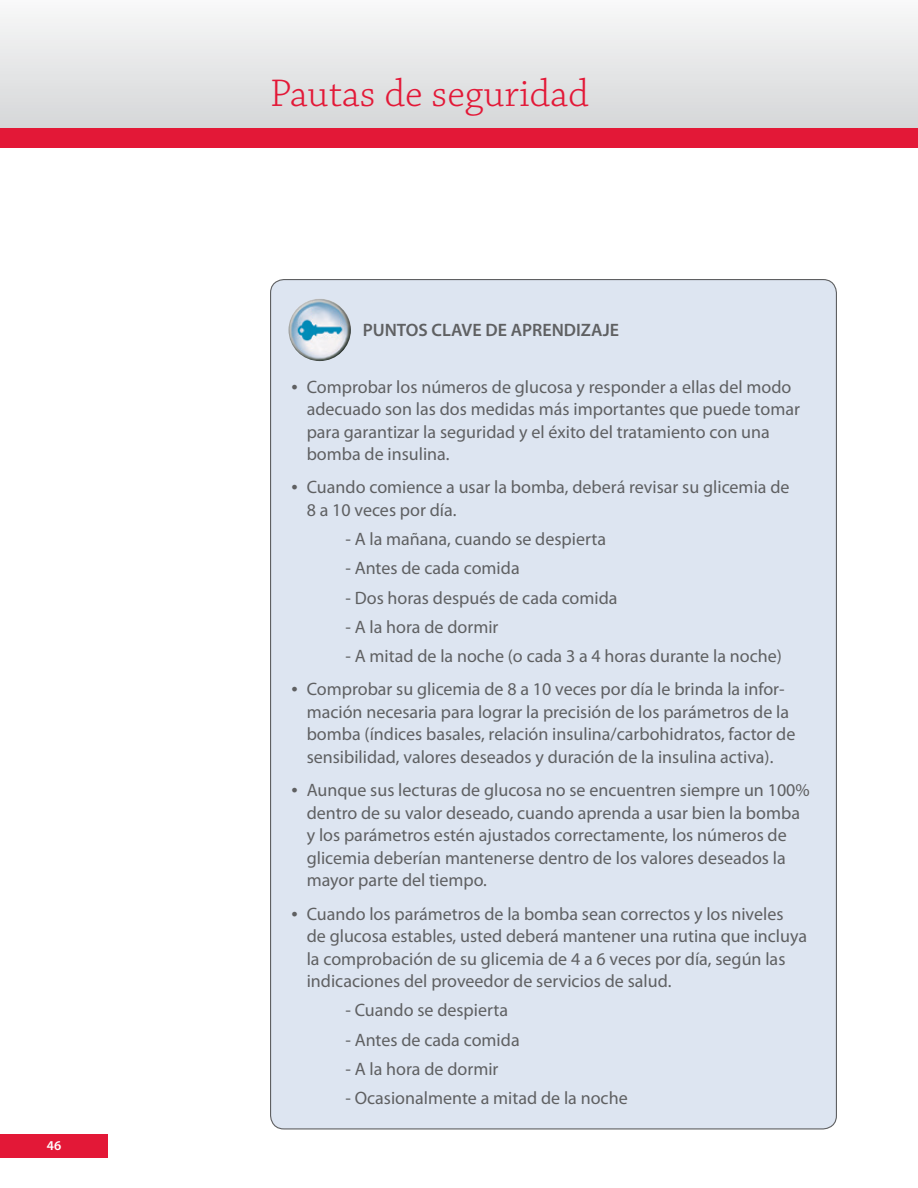
<style>
.page{position:relative;width:918px;height:1188px;background:#fff}
.page>*{position:absolute;margin:0;border:0;box-sizing:border-box;transform-origin:0 0}
.t1{font:300 40.5px "Chaparral Pro";color:#e31837}
.t2{font:18px/22.5px "Myriad Pro";color:#5f6062}
.t3{font:600 18px "Myriad Pro";color:#5f6062}
.t4{font:600 13.5px "Myriad Pro";color:#fff}
.s1{font-size:22.5px}
</style>
<div class="page">
<div style="left:0;top:1134px;width:108px;height:24px;background:#e31837"></div>
<div style="left:271px;top:280px;width:565px;height:849px;background:#dde5f1;border-radius:14px"></div>
<img style="left:289px;top:299px;width:62px;height:62px;border-radius:31px">
<svg style="left:0;top:14px;width:918px;height:114px"></svg>
<div style="left:0;top:128px;width:918px;height:20px;background:#e31837"></div>
<p class="t4" style="left:47px;top:1137px;width:16px">46</p>
<h1 class="t1" style="left:270px;top:72px;width:320px">Pautas de seguridad</h1>
<p class="t3" style="left:363px;top:319px;width:258px">PUNTOS CLAVE DE APRENDIZAJE</p>
<p class="t2" style="left:307px;top:375px;width:495px;text-indent:-15px"><span class="s1">•</span> Comprobar los números de glucosa y responder a ellas del modo adecuado son las dos medidas más importantes que puede tomar para garantizar la seguridad y el éxito del tratamiento con una bomba de insulina.</p>
<p class="t2" style="left:307px;top:476px;width:484px;text-indent:-15px"><span class="s1">•</span> Cuando comience a usar la bomba, deberá revisar su glicemia de<br>8 a 10 veces por día.</p>
<p class="t2" style="left:345px;top:528px;width:262px">- A la mañana, cuando se despierta</p>
<p class="t2" style="left:345px;top:557px;width:176px">- Antes de cada comida</p>
<p class="t2" style="left:345px;top:586px;width:274px">- Dos horas después de cada comida</p>
<p class="t2" style="left:345px;top:615px;width:155px">- A la hora de dormir</p>
<p class="t2" style="left:345px;top:645px;width:438px">- A mitad de la noche (o cada 3 a 4 horas durante la noche)</p>
<p class="t2" style="left:307px;top:678px;width:490px;text-indent:-15px"><span class="s1">•</span> Comprobar su glicemia de 8 a 10 veces por día le brinda la infor&shy;mación necesaria para lograr la precisión de los parámetros de la bomba (índices basales, relación insulina/carbohidratos, factor de sensibilidad, valores deseados y duración de la insulina activa).</p>
<p class="t2" style="left:307px;top:779px;width:505px;text-indent:-15px"><span class="s1">•</span> Aunque sus lecturas de glucosa no se encuentren siempre un 100% dentro de su valor deseado, cuando aprenda a usar bien la bomba y los parámetros estén ajustados correctamente, los números de glicemia deberían mantenerse dentro de los valores deseados la mayor parte del tiempo.</p>
<p class="t2" style="left:307px;top:902px;width:502px;text-indent:-15px"><span class="s1">•</span> Cuando los parámetros de la bomba sean correctos y los niveles de glucosa estables, usted deberá mantener una rutina que incluya la comprobación de su glicemia de 4 a 6 veces por día, según las indicaciones del proveedor de servicios de salud.</p>
<p class="t2" style="left:345px;top:999px;width:164px">- Cuando se despierta</p>
<p class="t2" style="left:345px;top:1028px;width:176px">- Antes de cada comida</p>
<p class="t2" style="left:345px;top:1057px;width:155px">- A la hora de dormir</p>
<p class="t2" style="left:345px;top:1087px;width:284px">- Ocasionalmente a mitad de la noche</p>
</div>
